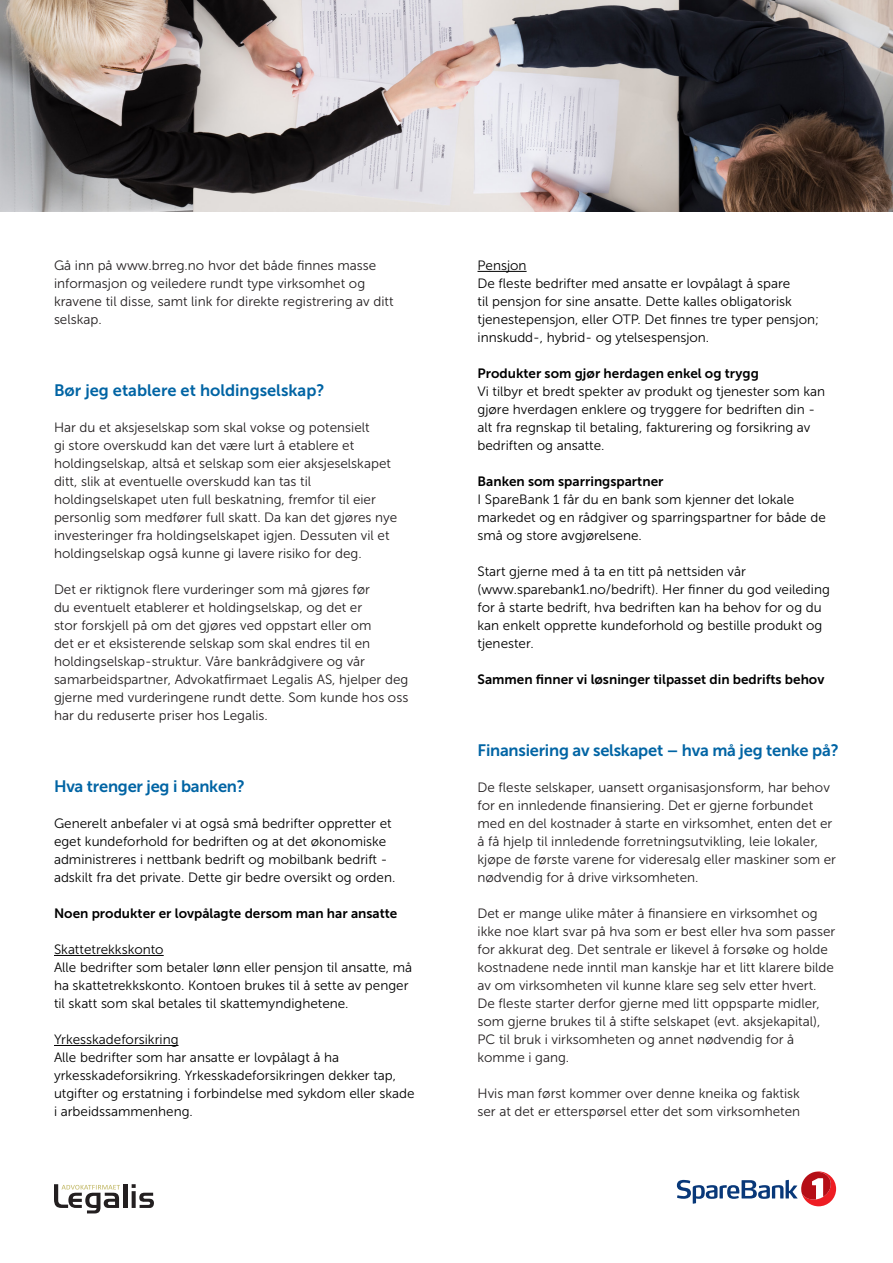
<style>
.page{position:relative;width:893px;height:1263px;background:#fff}
.page>*{position:absolute;margin:0;border:0;box-sizing:border-box;transform-origin:0 0}
.Mellomtittel{font:16.5px "Museo Sans 700";letter-spacing:-.015em;color:#0064a4}
.Brødtekst{font:16.5px "Museo Sans 700";color:#0064a4}
.Brødtekst-2{font:13.5px/18px "Museo Sans 300";color:#231f20}
.Brødtekst-3{font:13.5px/18px "Museo Sans 300";color:#000}
.Brødtekst-4{font:13.5px "Museo Sans 700";color:#000}
.s1{font-family:"Museo Sans 700"}
</style>
<div class="page">
<svg style="left:54px;top:1184px;width:66px;height:29px"></svg>
<hr style="left:123px;top:1184px;width:4px;height:24px;background:#231f20">
<svg style="left:132px;top:1184px;width:22px;height:24px"></svg>
<svg style="left:677px;top:1171px;width:159px;height:35px"></svg>
<hr style="left:54px;top:955px;width:110px;height:1px;background:#000">
<hr style="left:54px;top:1045px;width:125px;height:1px;background:#000">
<hr style="left:477px;top:271px;width:50px;height:1px;background:#000">
<img style="left:0;top:0;width:893px;height:211px">
<p class="Brødtekst-2" style="left:54px;top:256px;width:341px">Gå inn på www.brreg.no hvor det både finnes masse informasjon og veiledere rundt type virksomhet og kravene til disse, samt link for direkte registrering av ditt selskap.</p>
<p class="Brødtekst" style="left:54px;top:381px;width:272px">Bør jeg etablere et holdingselskap?</p>
<p class="Brødtekst-2" style="left:54px;top:418px;width:345px">Har du et aksjeselskap som skal vokse og potensielt<br>gi store overskudd kan det være lurt å etablere et holdingselskap, altså et selskap som eier aksjeselskapet ditt, slik at eventuelle overskudd kan tas til holdingselskapet uten full beskatning, fremfor til eier personlig som medfører full skatt. Da kan det gjøres nye investeringer fra holdingselskapet igjen. Dessuten vil et holdingselskap også kunne gi lavere risiko for deg.</p>
<p class="Brødtekst-2" style="left:54px;top:580px;width:356px">Det er riktignok flere vurderinger som må gjøres før<br>du eventuelt etablerer et holdingselskap, og det er<br>stor forskjell på om det gjøres ved oppstart eller om<br>det er et eksisterende selskap som skal endres til en holdingselskap-struktur. Våre bankrådgivere og vår samarbeidspartner, Advokatfirmaet Legalis AS, hjelper deg gjerne med vurderingene rundt dette. Som kunde hos oss har du reduserte priser hos Legalis.</p>
<p class="Mellomtittel" style="left:54px;top:777px;width:192px">Hva trenger jeg i banken?</p>
<p class="Brødtekst-3" style="left:54px;top:814px;width:343px">Generelt anbefaler vi at også små bedrifter oppretter et eget kundeforhold for bedriften og at det økonomiske administreres i nettbank bedrift og mobilbank bedrift - adskilt fra det private. Dette gir bedre oversikt og orden.</p>
<p class="Brødtekst-4" style="left:54px;top:906px;width:345px">Noen produkter er lovpålagte dersom man har ansatte</p>
<p class="Brødtekst-3" style="left:54px;top:940px;width:360px">Skattetrekkskonto<br>Alle bedrifter som betaler lønn eller pensjon til ansatte, må ha skattetrekkskonto. Kontoen brukes til å sette av penger til skatt som skal betales til skattemyndighetene.</p>
<p class="Brødtekst-3" style="left:54px;top:1030px;width:362px">Yrkesskadeforsikring<br>Alle bedrifter som har ansatte er lovpålagt å ha yrkesskadeforsikring. Yrkesskadeforsikringen dekker tap, utgifter og erstatning i forbindelse med sykdom eller skade i arbeidssammenheng.</p>
<p class="Brødtekst-3" style="left:477px;top:256px;width:343px">Pensjon<br>De fleste bedrifter med ansatte er lovpålagt å spare<br>til pensjon for sine ansatte. Dette kalles obligatorisk tjenestepensjon, eller OTP. Det finnes tre typer pensjon; innskudd-, hybrid- og ytelsespensjon.</p>
<p class="Brødtekst-3" style="left:477px;top:364px;width:349px"><span class="s1">Produkter som gjør herdagen enkel og trygg<br></span>Vi tilbyr et bredt spekter av produkt og tjenester som kan gjøre hverdagen enklere og tryggere for bedriften din - alt fra regnskap til betaling, fakturering og forsikring av bedriften og ansatte.</p>
<p class="Brødtekst-3" style="left:477px;top:472px;width:350px"><span class="s1">Banken som sparringspartner<br></span>I SpareBank 1 får du en bank som kjenner det lokale markedet og en rådgiver og sparringspartner for både de små og store avgjørelsene.</p>
<p class="Brødtekst-3" style="left:477px;top:562px;width:354px">Start gjerne med å ta en titt på nettsiden vår (www.sparebank1.no/bedrift). Her finner du god veileding for å starte bedrift, hva bedriften kan ha behov for og du kan enkelt opprette kundeforhold og bestille produkt og tjenester.</p>
<p class="Brødtekst-4" style="left:477px;top:672px;width:348px">Sammen finner vi løsninger tilpasset din bedrifts behov</p>
<p class="Mellomtittel" style="left:477px;top:741px;width:363px">Finansiering av selskapet – hva må jeg tenke på?</p>
<p class="Brødtekst-2" style="left:477px;top:778px;width:360px">De fleste selskaper, uansett organisasjonsform, har behov for en innledende finansiering. Det er gjerne forbundet med en del kostnader å starte en virksomhet, enten det er å få hjelp til innledende forretningsutvikling, leie lokaler, kjøpe de første varene for videresalg eller maskiner som er nødvendig for å drive virksomheten.</p>
<p class="Brødtekst-2" style="left:477px;top:904px;width:359px">Det er mange ulike måter å finansiere en virksomhet og ikke noe klart svar på hva som er best eller hva som passer for akkurat deg. Det sentrale er likevel å forsøke og holde kostnadene nede inntil man kanskje har et litt klarere bilde av om virksomheten vil kunne klare seg selv etter hvert.<br>De fleste starter derfor gjerne med litt oppsparte midler, som gjerne brukes til å stifte selskapet (evt. aksjekapital), PC til bruk i virksomheten og annet nødvendig for å komme i gang.</p>
<p class="Brødtekst-2" style="left:477px;top:1084px;width:324px">Hvis man først kommer over denne kneika og faktisk ser at det er etterspørsel etter det som virksomheten</p>
</div>
